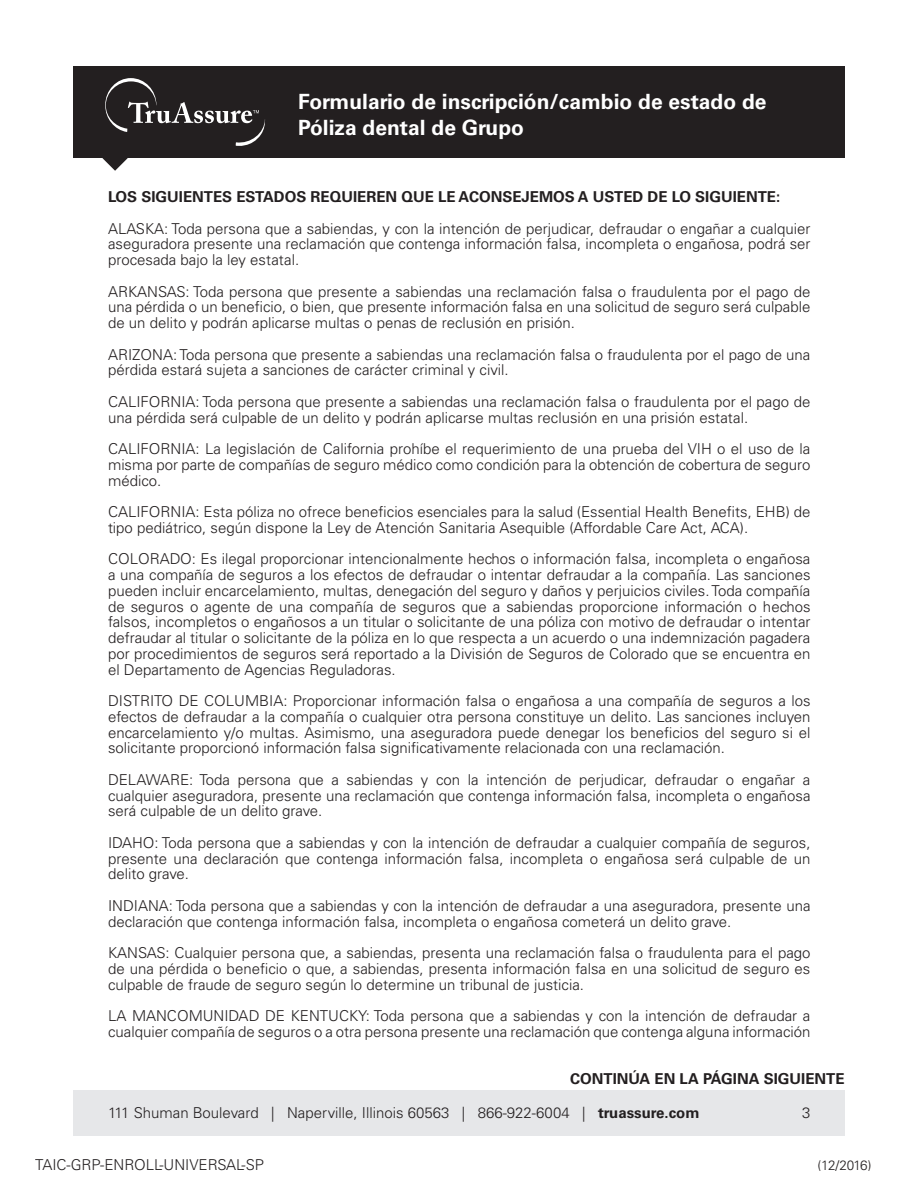
<style>
.page{position:relative;width:918px;height:1188px;background:#fff}
.page>*{position:absolute;margin:0;border:0;box-sizing:border-box;transform-origin:0 0}
.t1{font:700 21px/25.5px "Univers LT Std";color:#fff}
.t2{font:300 15px/15.8px "Univers LT Std";color:#231f20;text-align:justify}
.t3{font:700 15px "Univers LT Std";color:#231f20}
.t4{font:300 13.5px "Univers LT Std";letter-spacing:-.05em;color:#231f20}
.s1{font-weight:700}
</style>
<div class="page">
<div style="left:73px;top:1090px;width:772px;height:45px;background:#e6e7e9"></div>
<div style="left:73px;top:66px;width:772px;height:92px;background:#231f20"></div>
<svg style="left:102px;top:78px;width:163px;height:93px"></svg>
<p class="t1" style="left:298px;top:89px;width:470px">Formulario de inscripción/cambio de estado de<br>Póliza dental de Grupo</p>
<p class="t3" style="left:108px;top:188px;width:674px">LOS SIGUIENTES ESTADOS REQUIEREN QUE LE ACONSEJEMOS A USTED DE LO SIGUIENTE:</p>
<p class="t2" style="left:108px;top:220px;width:704px">ALASKA: Toda persona que a sabiendas, y con la intención de perjudicar, defraudar o engañar a cualquier aseguradora presente una reclamación que contenga información falsa, incompleta o engañosa, podrá ser procesada bajo la ley estatal.</p>
<p class="t2" style="left:108px;top:283px;width:704px">ARKANSAS: Toda persona que presente a sabiendas una reclamación falsa o fraudulenta por el pago de una pérdida o un beneficio, o bien, que presente información falsa en una solicitud de seguro será culpable de un delito y podrán aplicarse multas o penas de reclusión en prisión.</p>
<p class="t2" style="left:108px;top:346px;width:704px">ARIZONA: Toda persona que presente a sabiendas una reclamación falsa o fraudulenta por el pago de una pérdida estará sujeta a sanciones de carácter criminal y civil.</p>
<p class="t2" style="left:108px;top:394px;width:704px">CALIFORNIA: Toda persona que presente a sabiendas una reclamación falsa o fraudulenta por el pago de una pérdida será culpable de un delito y podrán aplicarse multas reclusión en una prisión estatal.</p>
<p class="t2" style="left:108px;top:441px;width:704px">CALIFORNIA: La legislación de California prohíbe el requerimiento de una prueba del VIH o el uso de la misma por parte de compañías de seguro médico como condición para la obtención de cobertura de seguro médico.</p>
<p class="t2" style="left:108px;top:504px;width:704px">CALIFORNIA: Esta póliza no ofrece beneficios esenciales para la salud (Essential Health Benefits, EHB) de tipo pediátrico, según dispone la Ley de Atención Sanitaria Asequible (Affordable Care Act, ACA).</p>
<p class="t2" style="left:108px;top:551px;width:704px">COLORADO: Es ilegal proporcionar intencionalmente hechos o información falsa, incompleta o engañosa a una compañía de seguros a los efectos de defraudar o intentar defraudar a la compañía. Las sanciones pueden incluir encarcelamiento, multas, denegación del seguro y daños y perjuicios civiles. Toda compañía de seguros o agente de una compañía de seguros que a sabiendas proporcione información o hechos falsos, incompletos o engañosos a un titular o solicitante de una póliza con motivo de defraudar o intentar defraudar al titular o solicitante de la póliza en lo que respecta a un acuerdo o una indemnización pagadera por procedimientos de seguros será reportado a la División de Seguros de Colorado que se encuentra en el Departamento de Agencias Reguladoras.</p>
<p class="t2" style="left:108px;top:693px;width:704px">DISTRITO DE COLUMBIA: Proporcionar información falsa o engañosa a una compañía de seguros a los efectos de defraudar a la compañía o cualquier otra persona constituye un delito. Las sanciones incluyen encarcelamiento y/o multas. Asimismo, una aseguradora puede denegar los beneficios del seguro si el solicitante proporcionó información falsa significativamente relacionada con una reclamación.</p>
<p class="t2" style="left:108px;top:772px;width:704px">DELAWARE: Toda persona que a sabiendas y con la intención de perjudicar, defraudar o engañar a cualquier aseguradora, presente una reclamación que contenga información falsa, incompleta o engañosa será culpable de un delito grave.</p>
<p class="t2" style="left:108px;top:835px;width:704px">IDAHO: Toda persona que a sabiendas y con la intención de defraudar a cualquier compañía de seguros, presente una declaración que contenga información falsa, incompleta o engañosa será culpable de un delito grave.</p>
<p class="t2" style="left:108px;top:898px;width:704px">INDIANA: Toda persona que a sabiendas y con la intención de defraudar a una aseguradora, presente una declaración que contenga información falsa, incompleta o engañosa cometerá un delito grave.</p>
<p class="t2" style="left:108px;top:945px;width:704px">KANSAS: Cualquier persona que, a sabiendas, presenta una reclamación falsa o fraudulenta para el pago de una pérdida o beneficio o que, a sabiendas, presenta información falsa en una solicitud de seguro es culpable de fraude de seguro según lo determine un tribunal de justicia.</p>
<p class="t2" style="left:108px;top:1008px;width:704px">LA MANCOMUNIDAD DE KENTUCKY: Toda persona que a sabiendas y con la intención de defraudar a cualquier compañía de seguros o a otra persona presente una reclamación que contenga alguna información</p>
<p class="t3" style="left:570px;top:1070px;width:276px">CONTINÚA EN LA PÁGINA SIGUIENTE</p>
<p class="t2" style="left:108px;top:1105px;width:593px">111 Shuman Boulevard | Naperville, Illinois 60563 | 866-922-6004 | <span class="s1">truassure.com</span></p>
<p class="t2" style="left:802px;top:1105px;width:10px">3</p>
<p class="t2" style="left:35px;top:1157px;width:230px">TAIC-GRP-ENROLL-UNIVERSAL-SP</p>
<p class="t4" style="left:817px;top:1157px;width:55px">(12/2016)</p>
</div>
